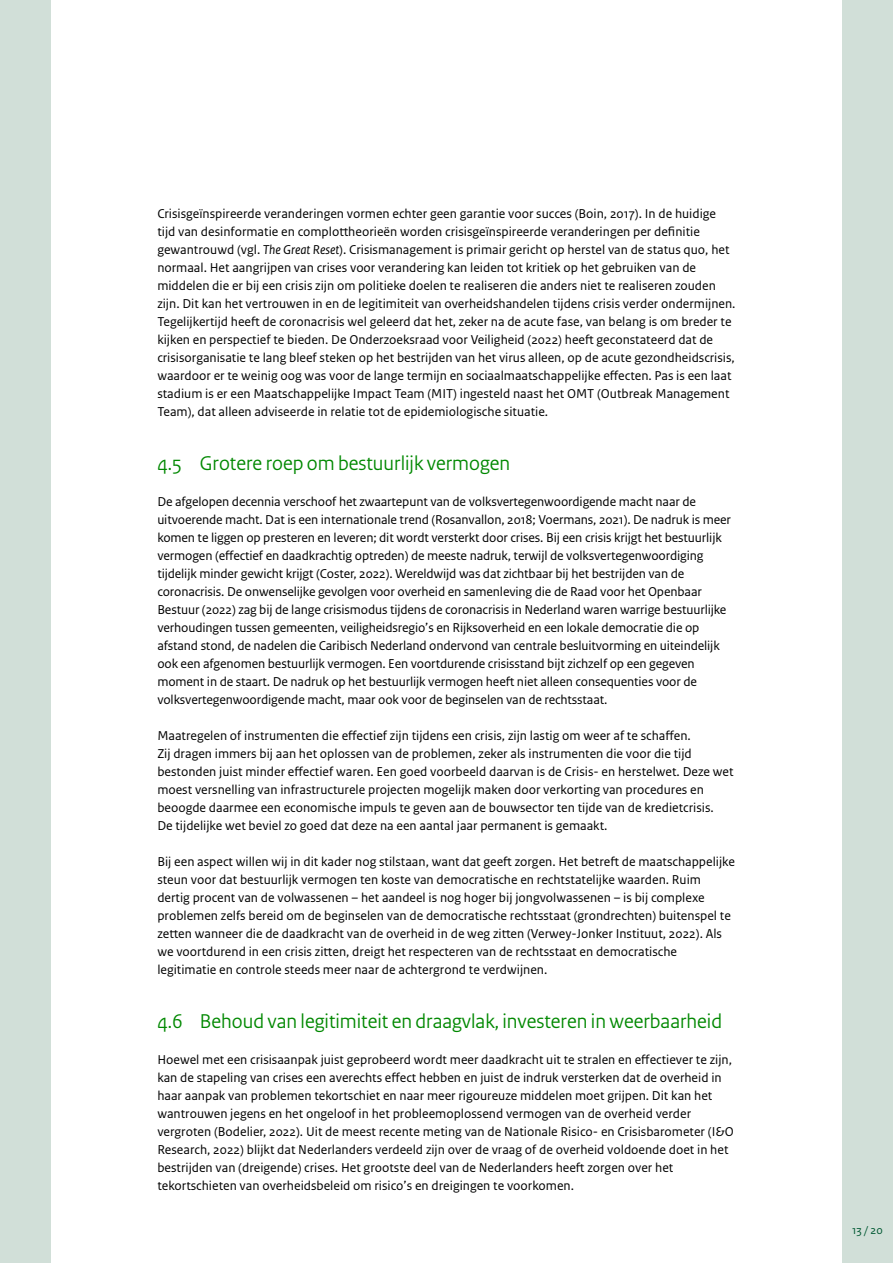
<style>
.page{position:relative;width:893px;height:1263px;background:#d1dfd8}
.page>*{position:absolute;margin:0;border:0;box-sizing:border-box;transform-origin:0 0}
.H3_04_RO_Paragraafko{font:21px "Rijksoverheid Sans Heading";color:#080}
.P_10_RO_Broodtekst_S{font:13.5px/18px "Rijksoverheid Sans Text";color:#000}
.t1{font:12px "Rijksoverheid Sans Text";color:#005832}
.s1{font-style:italic}
</style>
<div class="page">
<div style="left:51px;top:0;width:791px;height:1263px;background:#fff"></div>
<p class="P_10_RO_Broodtekst_S" style="left:157px;top:205px;width:580px">Crisisgeïnspireerde veranderingen vormen echter geen garantie voor succes (Boin, 2017). In de huidige tijd van desinformatie en complottheorieën worden crisisgeïnspireerde veranderingen per definitie gewantrouwd (vgl. <span class="s1">The Great Reset</span>). Crisismanagement is primair gericht op herstel van de status quo, het normaal. Het aangrijpen van crises voor verandering kan leiden tot kritiek op het gebruiken van de middelen die er bij een crisis zijn om politieke doelen te realiseren die anders niet te realiseren zouden zijn. Dit kan het vertrouwen in en de legitimiteit van overheidshandelen tijdens crisis verder ondermijnen.<br>Tegelijkertijd heeft de coronacrisis wel geleerd dat het, zeker na de acute fase, van belang is om breder te kijken en perspectief te bieden. De Onderzoeksraad voor Veiligheid (2022) heeft geconstateerd dat de crisisorganisatie te lang bleef steken op het bestrijden van het virus alleen, op de acute gezondheidscrisis, waardoor er te weinig oog was voor de lange termijn en sociaalmaatschappelijke effecten. Pas is een laat stadium is er een Maatschappelijke Impact Team (MIT) ingesteld naast het OMT (Outbreak Management Team), dat alleen adviseerde in relatie tot de epidemiologische situatie.</p>
<h3 class="H3_04_RO_Paragraafko" style="left:157px;top:451px;width:354px">4.5 Grotere roep om bestuurlijk vermogen</h3>
<p class="P_10_RO_Broodtekst_S" style="left:157px;top:493px;width:575px">De afgelopen decennia verschoof het zwaartepunt van de volksvertegenwoordigende macht naar de uitvoerende macht. Dat is een internationale trend (Rosanvallon, 2018; Voermans, 2021). De nadruk is meer komen te liggen op presteren en leveren; dit wordt versterkt door crises. Bij een crisis krijgt het bestuurlijk vermogen (effectief en daadkrachtig optreden) de meeste nadruk, terwijl de volksvertegenwoordiging tijdelijk minder gewicht krijgt (Coster, 2022). Wereldwijd was dat zichtbaar bij het bestrijden van de coronacrisis. De onwenselijke gevolgen voor overheid en samenleving die de Raad voor het Openbaar Bestuur (2022) zag bij de lange crisismodus tijdens de coronacrisis in Nederland waren warrige bestuurlijke verhoudingen tussen gemeenten, veiligheidsregio’s en Rijksoverheid en een lokale democratie die op afstand stond, de nadelen die Caribisch Nederland ondervond van centrale besluitvorming en uiteindelijk ook een afgenomen bestuurlijk vermogen. Een voortdurende crisisstand bijt zichzelf op een gegeven moment in de staart. De nadruk op het bestuurlijk vermogen heeft niet alleen consequenties voor de volksvertegenwoordigende macht, maar ook voor de beginselen van de rechtsstaat.</p>
<p class="P_10_RO_Broodtekst_S" style="left:157px;top:727px;width:578px">Maatregelen of instrumenten die effectief zijn tijdens een crisis, zijn lastig om weer af te schaffen.<br>Zij dragen immers bij aan het oplossen van de problemen, zeker als instrumenten die voor die tijd bestonden juist minder effectief waren. Een goed voorbeeld daarvan is de Crisis- en herstelwet. Deze wet moest versnelling van infrastructurele projecten mogelijk maken door verkorting van procedures en beoogde daarmee een economische impuls te geven aan de bouwsector ten tijde van de kredietcrisis.<br>De tijdelijke wet beviel zo goed dat deze na een aantal jaar permanent is gemaakt.</p>
<p class="P_10_RO_Broodtekst_S" style="left:157px;top:853px;width:579px">Bij een aspect willen wij in dit kader nog stilstaan, want dat geeft zorgen. Het betreft de maatschappelijke steun voor dat bestuurlijk vermogen ten koste van democratische en rechtstatelijke waarden. Ruim dertig procent van de volwassenen – het aandeel is nog hoger bij jongvolwassenen – is bij complexe problemen zelfs bereid om de beginselen van de democratische rechtsstaat (grondrechten) buitenspel te zetten wanneer die de daadkracht van de overheid in de weg zitten (Verwey-Jonker Instituut, 2022). Als we voortdurend in een crisis zitten, dreigt het respecteren van de rechtsstaat en democratische legitimatie en controle steeds meer naar de achtergrond te verdwijnen.</p>
<h3 class="H3_04_RO_Paragraafko" style="left:157px;top:1009px;width:566px">4.6 Behoud van legitimiteit en draagvlak, investeren in weerbaarheid</h3>
<p class="P_10_RO_Broodtekst_S" style="left:157px;top:1051px;width:578px">Hoewel met een crisisaanpak juist geprobeerd wordt meer daadkracht uit te stralen en effectiever te zijn, kan de stapeling van crises een averechts effect hebben en juist de indruk versterken dat de overheid in haar aanpak van problemen tekortschiet en naar meer rigoureuze middelen moet grijpen. Dit kan het wantrouwen jegens en het ongeloof in het probleemoplossend vermogen van de overheid verder vergroten (Bodelier, 2022). Uit de meest recente meting van de Nationale Risico- en Crisisbarometer (I&amp;O Research, 2022) blijkt dat Nederlanders verdeeld zijn over de vraag of de overheid voldoende doet in het bestrijden van (dreigende) crises. Het grootste deel van de Nederlanders heeft zorgen over het tekortschieten van overheidsbeleid om risico’s en dreigingen te voorkomen.</p>
<p class="t1" style="left:852px;top:1223px;width:32px">13 / 20</p>
</div>
